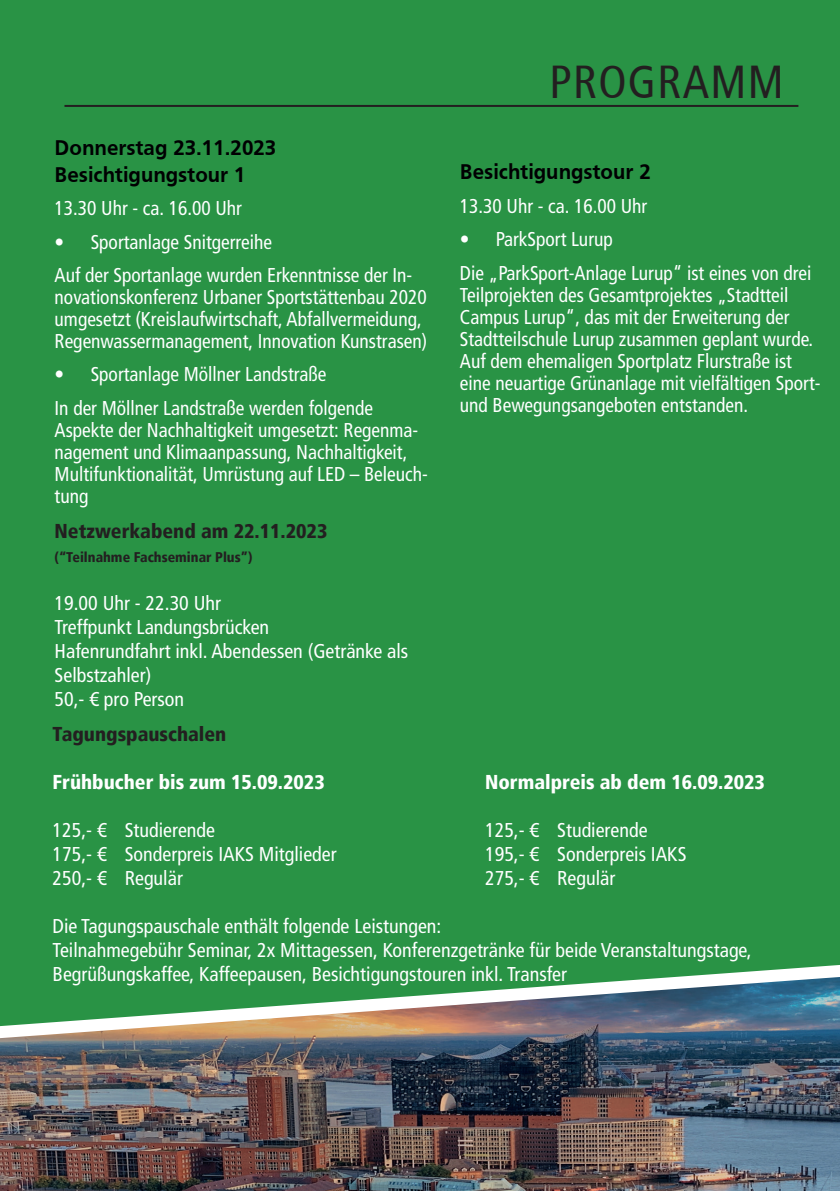
<style>
.page{position:relative;width:840px;height:1191px;background:#fff}
.page>*{position:absolute;margin:0;border:0;box-sizing:border-box;transform-origin:0 0}
.t1{font:condensed 46px "Frutiger";letter-spacing:.03em;color:#231f20}
.t2{font:700 22px/27.4px "Frutiger";color:#000002}
.t3{font:condensed 20px/22px "Frutiger LT";color:#fff}
.t4{font:900 condensed 20px "Frutiger LT";color:#fff}
.t5{font:900 condensed 20px "Frutiger LT";color:#231f20}
.t6{font:900 condensed 14px "Frutiger LT";color:#231f20}
</style>
<div class="page">
<div style="left:0;top:0;width:839px;height:1191px;background:#299345"></div>
<img style="left:0;top:1046px;width:839px;height:145px">
<hr style="left:64px;top:105px;width:734px;height:2px;background:#231f20">
<img style="left:0;top:965px;width:839px;height:81px">
<p class="t2" style="left:55px;top:133px;width:223px">Donnerstag 23.11.2023<br>Besichtigungstour 1</p>
<p class="t3" style="left:55px;top:197px;width:189px">13.30 Uhr - ca. 16.00 Uhr</p>
<p class="t3" style="left:55px;top:225px;width:359px;line-height:33.4px">• Sportanlage Snitgerreihe<br>Auf der Sportanlage wurden Erkenntnisse der In-</p>
<p class="t3" style="left:55px;top:286px;width:374px">novationskonferenz Urbaner Sportstättenbau 2020 umgesetzt (Kreislaufwirtschaft, Abfallvermeidung,<br>Regenwassermanagement, Innovation Kunstrasen)</p>
<p class="t3" style="left:55px;top:358px;width:320px;line-height:33.4px">• Sportanlage Möllner Landstraße<br>In der Möllner Landstraße werden folgende</p>
<p class="t3" style="left:55px;top:419px;width:374px">Aspekte der Nachhaltigkeit umgesetzt: Regenma&shy;nagement und Klimaanpassung, Nachhaltigkeit, Multifunktionalität, Umrüstung auf LED – Beleuch&shy;tung</p>
<p class="t5" style="left:55px;top:519px;width:274px">Netzwerkabend am 22.11.2023</p>
<p class="t6" style="left:55px;top:549px;width:199px">(“Teilnahme Fachseminar Plus”)</p>
<p class="t3" style="left:55px;top:591px;width:355px;line-height:24px">19.00 Uhr - 22.30 Uhr<br>Treffpunkt Landungsbrücken<br>Hafenrundfahrt inkl. Abendessen (Getränke als<br>Selbstzahler)<br>50,- € pro Person</p>
<h1 class="t1" style="left:549px;top:56px;width:235px">PROGRAMM</h1>
<p class="t2" style="left:459px;top:158px;width:192px">Besichtigungstour 2</p>
<p class="t3" style="left:459px;top:195px;width:189px">13.30 Uhr - ca. 16.00 Uhr</p>
<p class="t3" style="left:459px;top:223px;width:353px;line-height:33.4px">• ParkSport Lurup<br>Die „ParkSport-Anlage Lurup“ ist eines von drei</p>
<p class="t3" style="left:459px;top:284px;width:362px">Teilprojekten des Gesamtprojektes „Stadtteil Campus Lurup“, das mit der Erweiterung der Stadtteilschule Lurup zusammen geplant wurde.<br>Auf dem ehemaligen Sportplatz Flurstraße ist eine neuartige Grünanlage mit vielfältigen Sport&shy;und Bewegungsangeboten entstanden.</p>
<p class="t5" style="left:53px;top:721px;width:175px">Tagungspauschalen</p>
<p class="t4" style="left:53px;top:769px;width:273px">Frühbucher bis zum 15.09.2023</p>
<p class="t4" style="left:485px;top:769px;width:281px">Normalpreis ab dem 16.09.2023</p>
<p class="t3" style="left:53px;top:818px;width:164px">125,- € Studierende</p>
<p class="t3" style="left:485px;top:818px;width:164px">125,- € Studierende</p>
<p class="t3" style="left:53px;top:842px;width:285px">175,- € Sonderpreis IAKS Mitglieder</p>
<p class="t3" style="left:485px;top:842px;width:203px">195,- € Sonderpreis IAKS</p>
<p class="t3" style="left:53px;top:866px;width:132px">250,- € Regulär</p>
<p class="t3" style="left:485px;top:866px;width:132px">275,- € Regulär</p>
<p class="t3" style="left:53px;top:913px;width:700px;line-height:24px">Die Tagungspauschale enthält folgende Leistungen:<br>Teilnahmegebühr Seminar, 2x Mittagessen, Konferenzgetränke für beide Veranstaltungstage,<br>Begrüßungskaffee, Kaffeepausen, Besichtigungstouren inkl. Transfer</p>
</div>
